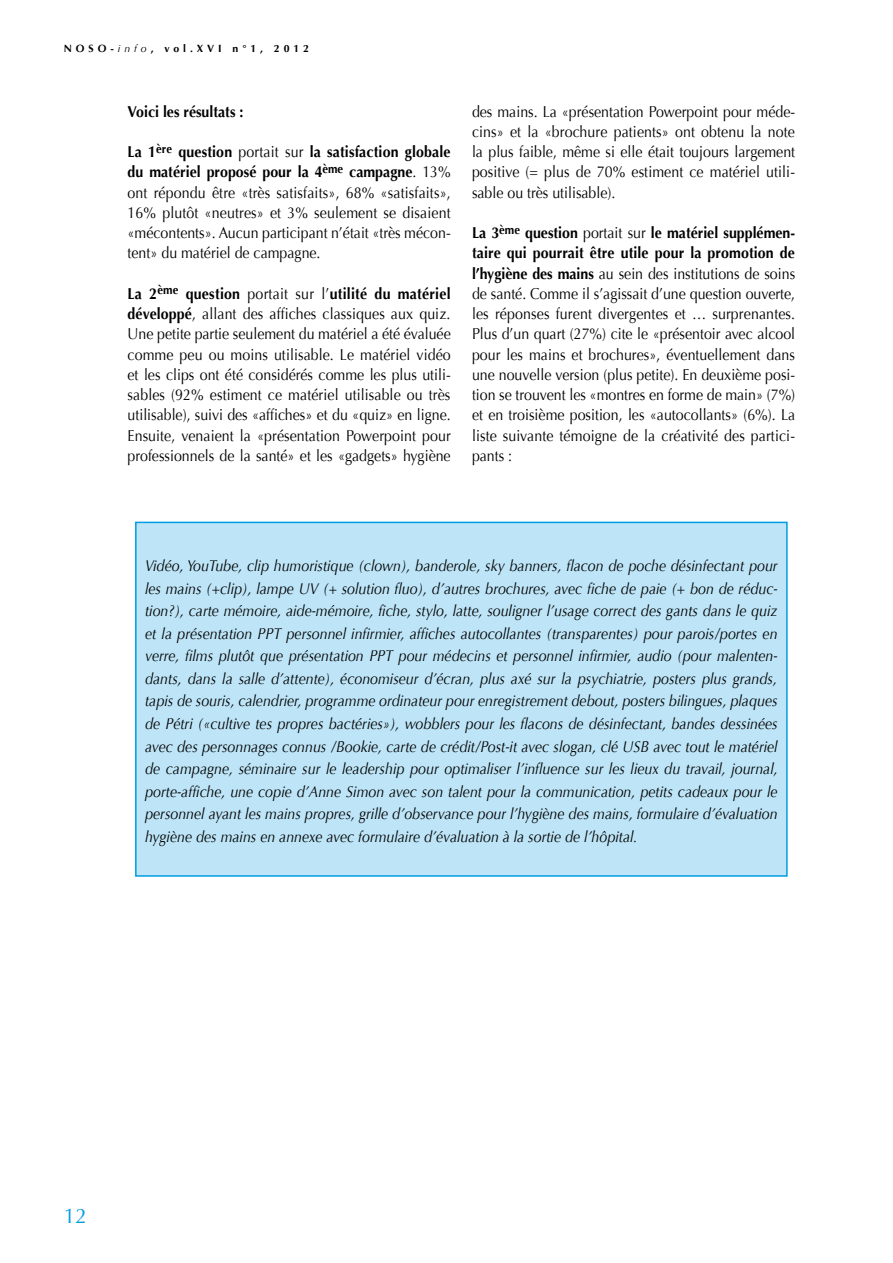
<style>
.page{position:relative;width:893px;height:1263px;background:#fff}
.page>*{position:absolute;margin:0;border:0;box-sizing:border-box;transform-origin:0 0}
.t1{font:21px "Optima";color:#009ee0}
.t2{font:15.75px/20.2px "Optima";color:#000;text-align:justify;scale:.9 1}
.t3{font:italic 15.75px/22.5px "Optima";color:#000;text-align:justify;scale:.9 1}
.t4{font:700 15.75px "Optima";color:#000;scale:.9 1}
.t5{font:700 10.5px "Optima";letter-spacing:.375em;color:#000}
.s1{font-weight:400;font-style:italic}
.s2{font-weight:700}
</style>
<div class="page">
<div style="left:136px;top:522px;width:651px;height:354px;background:#bde4f7"></div>
<div style="left:135px;top:522px;width:653px;height:355px;border:2px solid #009ee0"></div>
<p class="t5" style="left:64px;top:43px;width:247px">n oso-<span class="s1">info</span>, vol.XVI n°1, 2012</p>
<p class="t4" style="left:128px;top:102px;width:130px">Voici les résultats :</p>
<p class="t2" style="left:128px;top:142px;width:361px"><span class="s2">La 1</span><sup>ère</sup> <span class="s2">question</span> portait sur <span class="s2">la satisfaction globale du matériel proposé pour la 4</span><sup>ème</sup> <span class="s2">campagne</span>. 13% ont répondu être «très satisfaits», 68% «satisfaits», 16% plutôt «neutres» et 3% seulement se disaient «mécontents». Aucun participant n’était «très mécon&shy;tent» du matériel de campagne.</p>
<p class="t2" style="left:128px;top:284px;width:361px"><span class="s2">La 2</span><sup>ème</sup> <span class="s2">question</span> portait sur l’<span class="s2">utilité du matériel développé</span>, allant des affiches classiques aux quiz.<br>Une petite partie seulement du matériel a été évaluée comme peu ou moins utilisable. Le matériel vidéo et les clips ont été considérés comme les plus utili&shy;sables (92% estiment ce matériel utilisable ou très utilisable), suivi des «affiches» et du «quiz» en ligne.<br>Ensuite, venaient la «présentation Powerpoint pour professionnels de la santé» et les «gadgets» hygiène</p>
<p class="t2" style="left:472px;top:101px;width:361px">des mains. La «présentation Powerpoint pour méde&shy;cins» et la «brochure patients» ont obtenu la note la plus faible, même si elle était toujours largement positive (= plus de 70% estiment ce matériel utili&shy;sable ou très utilisable).</p>
<p class="t2" style="left:472px;top:223px;width:361px"><span class="s2">La 3</span><sup>ème</sup> <span class="s2">question</span> portait sur <span class="s2">le matériel supplémen&shy;taire qui pourrait être utile pour la promotion de l’hygiène des mains</span> au sein des institutions de soins de santé. Comme il s’agissait d’une question ouverte, les réponses furent divergentes et … surprenantes.<br>Plus d’un quart (27%) cite le «présentoir avec alcool pour les mains et brochures», éventuellement dans une nouvelle version (plus petite). En deuxième posi&shy;tion se trouvent les «montres en forme de main» (7%) et en troisième position, les «autocollants» (6%). La liste suivante témoigne de la créativité des partici&shy;pants :</p>
<p class="t3" style="left:145px;top:555px;width:704px">Vidéo, YouTube, clip humoristique (clown), banderole, sky banners, flacon de poche désinfectant pour les mains (+clip), lampe UV (+ solution fluo), d’autres brochures, avec fiche de paie (+ bon de réduc&shy;tion?), carte mémoire, aide-mémoire, fiche, stylo, latte, souligner l’usage correct des gants dans le quiz et la présentation PPT personnel infirmier, affiches autocollantes (transparentes) pour parois/portes en verre, films plutôt que présentation PPT pour médecins et personnel infirmier, audio (pour malenten&shy;dants, dans la salle d’attente), économiseur d’écran, plus axé sur la psychiatrie, posters plus grands, tapis de souris, calendrier, programme ordinateur pour enregistrement debout, posters bilingues, plaques de Pétri («cultive tes propres bactéries»), wobblers pour les flacons de désinfectant, bandes dessinées avec des personnages connus /Bookie, carte de crédit/Post-it avec slogan, clé USB avec tout le matériel de campagne, séminaire sur le leadership pour optimaliser l’influence sur les lieux du travail, journal, porte-affiche, une copie d’Anne Simon avec son talent pour la communication, petits cadeaux pour le personnel ayant les mains propres, grille d’observance pour l’hygiène des mains, formulaire d’évaluation hygiène des mains en annexe avec formulaire d’évaluation à la sortie de l’hôpital.</p>
<h1 class="t1" style="left:64px;top:1203px;width:25px">12</h1>
</div>
